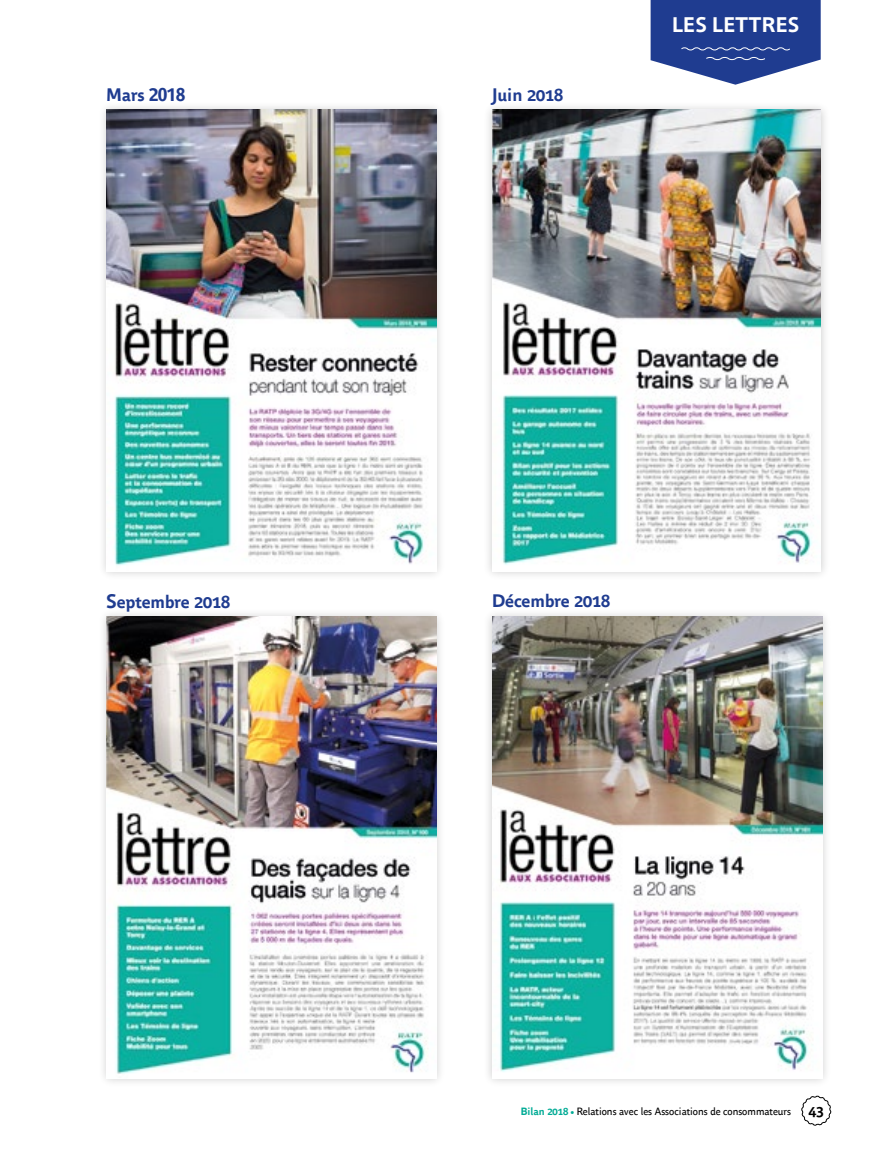
<style>
.page{position:relative;width:893px;height:1149px;background:#fff}
.page>*{position:absolute;margin:0;border:0;box-sizing:border-box;transform-origin:0 0}
.t1{font:700 21px "Parisine Office";letter-spacing:.01em;color:#fff}
.t2{font:700 18px "Parisine Office";color:#1f3c90}
.t3{font:10.5px "Parisine Office";color:#000}
.s1{font-size:19.5px}
.s2{font-weight:700;color:#00ab95}
.s3{font-weight:700;font-size:15px}
</style>
<div class="page">
<svg style="left:801px;top:1095px;width:30px;height:30px"></svg>
<div style="left:97px;top:100px;width:349px;height:480px;background:#000;opacity:.2"></div>
<img style="left:106px;top:109px;width:330px;height:462px">
<div style="left:483px;top:100px;width:347px;height:480px;background:#000;opacity:.2"></div>
<img style="left:492px;top:109px;width:329px;height:462px">
<div style="left:97px;top:607px;width:349px;height:480px;background:#000;opacity:.2"></div>
<img style="left:106px;top:616px;width:330px;height:461px">
<div style="left:483px;top:607px;width:348px;height:480px;background:#000;opacity:.2"></div>
<img style="left:492px;top:616px;width:330px;height:461px">
<svg style="left:651px;top:0;width:170px;height:85px;background:#435ba2"></svg>
<h2 class="t2" style="left:106px;top:81px;width:81px">Mars 2018</h2>
<h2 class="t2" style="left:492px;top:81px;width:72px">Juin 2018</h2>
<h1 class="t1" style="left:672px;top:9px;width:129px">LES LETTRES</h1>
<h2 class="t2" style="left:106px;top:588px;width:125px"><span class="s1">S</span>eptembre 2018</h2>
<h2 class="t2" style="left:492px;top:587px;width:120px">Décembre 2018</h2>
<p class="t3" style="left:521px;top:1103px;width:304px"><span class="s2">Bilan 2018 •</span> Relations avec les Associations de consommateurs <span class="s3">43</span></p>
</div>
